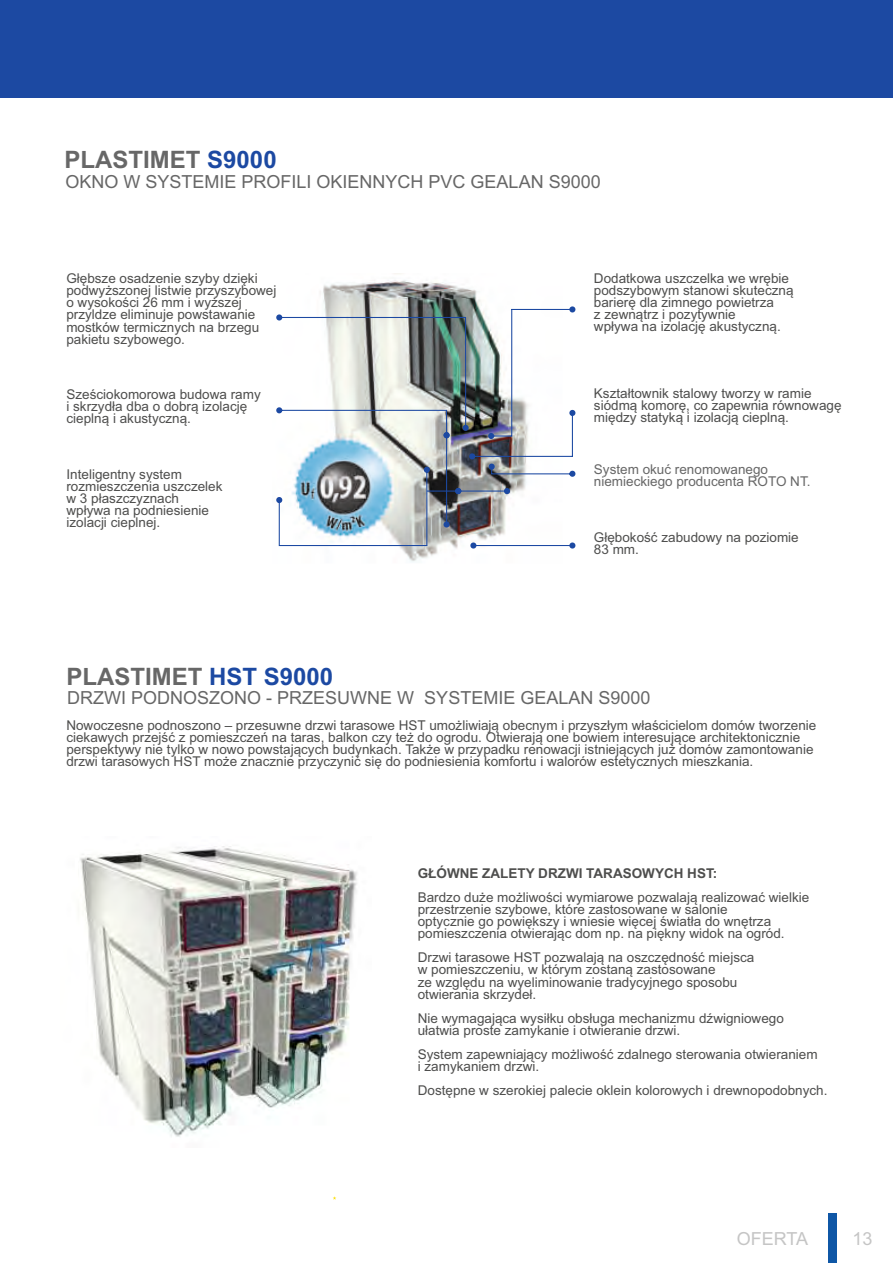
<style>
.page{position:relative;width:893px;height:1263px;background:#fff}
.page>*{position:absolute;margin:0;border:0;box-sizing:border-box;transform-origin:0 0}
.t1{font:700 24px "Arial";color:#676767}
.t2{font:18px "Arial";color:#676767}
.t3{font:18px "Arial";color:#c5c5c5}
.t4{font:13.5px/12px "Arial";color:#4e4e4d}
.t5{font:13.5px/12px "Arial";color:#676767}
.t6{font:700 13.5px "Arial";color:#4e4e4d}
.s1{color:#1c49a2}
</style>
<div class="page">
<div style="left:828px;top:1213px;width:8px;height:50px;background:#0f57a6"></div>
<div style="left:0;top:0;width:893px;height:98px;background:#1c49a2"></div>
<img style="left:320px;top:273px;width:161px;height:289px">
<img style="left:276px;top:306px;width:299px;height:242px">
<img style="left:80px;top:846px;width:277px;height:291px">
<h1 class="t1" style="left:65px;top:151px;width:214px">PLASTIMET <span class="s1">S9000</span></h1>
<h2 class="t2" style="left:66px;top:175px;width:537px">OKNO W SYSTEMIE PROFILI OKIENNYCH PVC GEALAN S9000</h2>
<p class="t4" style="left:66px;top:274px;width:212px">Głębsze osadzenie szyby dzięki podwyższonej listwie przyszybowej o wysokości 26 mm i wyższej przyldze eliminuje powstawanie mostków termicznych na brzegu pakietu szybowego.</p>
<p class="t4" style="left:66px;top:389px;width:196px">Sześciokomorowa budowa ramy i skrzydła dba o dobrą izolację cieplną i akustyczną.</p>
<p class="t4" style="left:66px;top:469px;width:158px">Inteligentny system rozmieszczenia uszczelek w 3 płaszczyznach wpływa na podniesienie izolacji cieplnej.</p>
<p class="t4" style="left:594px;top:273px;width:201px">Dodatkowa uszczelka we wrębie podszybowym stanowi skuteczną barierę dla zimnego powietrza<br>z zewnątrz i pozytywnie<br>wpływa na izolację akustyczną.</p>
<p class="t4" style="left:594px;top:388px;width:249px">Kształtownik stalowy tworzy w ramie siódmą komorę, co zapewnia równowagę między statyką i izolacją cieplną.</p>
<p class="t5" style="left:594px;top:464px;width:218px">System okuć renomowanego niemieckiego producenta ROTO NT.</p>
<p class="t4" style="left:594px;top:533px;width:206px">Głębokość zabudowy na poziomie<br>83 mm.</p>
<h1 class="t1" style="left:66px;top:667px;width:268px">PLASTIMET <span class="s1">HST S9000</span></h1>
<h2 class="t2" style="left:67px;top:691px;width:585px">DRZWI PODNOSZONO - PRZESUWNE W SYSTEMIE GEALAN S9000</h2>
<p class="t4" style="left:66px;top:720px;width:752px">Nowoczesne podnoszono – przesuwne drzwi tarasowe HST umożliwiają obecnym i przyszłym właścicielom domów tworzenie ciekawych przejść z pomieszczeń na taras, balkon czy też do ogrodu. Otwierają one bowiem interesujące architektonicznie perspektywy nie tylko w nowo powstających budynkach. Także w przypadku renowacji istniejących już domów zamontowanie drzwi tarasowych HST może znacznie przyczynić się do podniesienia komfortu i walorów estetycznych mieszkania.</p>
<p class="t6" style="left:418px;top:868px;width:301px">GŁÓWNE ZALETY DRZWI TARASOWYCH HST:</p>
<p class="t4" style="left:418px;top:892px;width:393px">Bardzo duże możliwości wymiarowe pozwalają realizować wielkie przestrzenie szybowe, które zastosowane w salonie<br>optycznie go powiększy i wniesie więcej światła do wnętrza pomieszczenia otwierając dom np. na piękny widok na ogród.</p>
<p class="t4" style="left:418px;top:953px;width:338px">Drzwi tarasowe HST pozwalają na oszczędność miejsca w pomieszczeniu, w którym zostaną zastosowane<br>ze względu na wyeliminowanie tradycyjnego sposobu otwierania skrzydeł.</p>
<p class="t4" style="left:418px;top:1013px;width:368px">Nie wymagająca wysiłku obsługa mechanizmu dźwigniowego ułatwia proste zamykanie i otwieranie drzwi.</p>
<p class="t4" style="left:418px;top:1049px;width:401px">System zapewniający możliwość zdalnego sterowania otwieraniem i zamykaniem drzwi.</p>
<p class="t4" style="left:418px;top:1086px;width:411px">Dostępne w szerokiej palecie oklein kolorowych i drewnopodobnych.</p>
<h2 class="t3" style="left:737px;top:1232px;width:73px">OFERTA</h2>
<h2 class="t3" style="left:853px;top:1232px;width:22px">13</h2>
</div>
